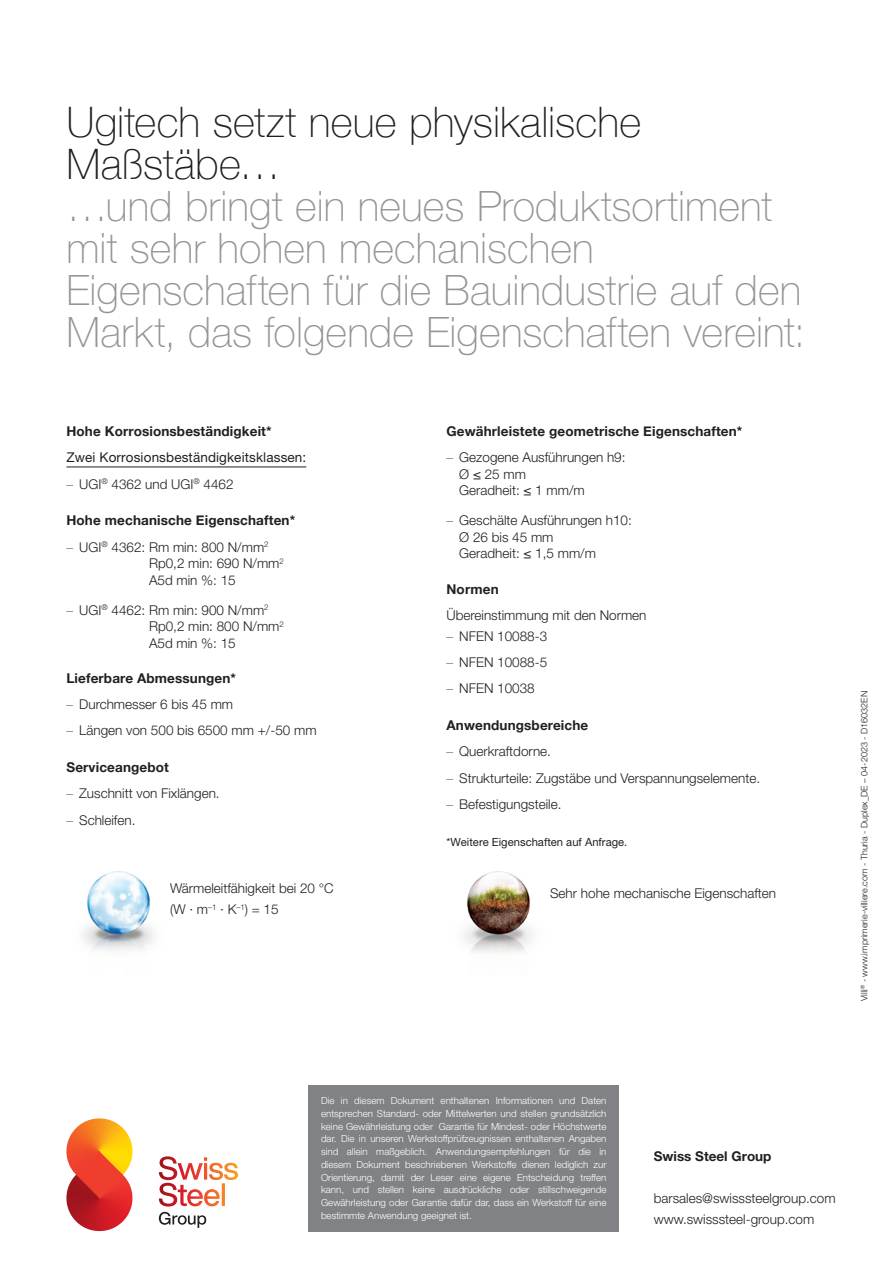
<style>
.page{position:relative;width:893px;height:1263px;background:#fff}
.page>*{position:absolute;margin:0;border:0;box-sizing:border-box;transform-origin:0 0}
.t1{font:100 42px/42px "Helvetica Neue LT Pro";color:#939598}
.t2{font:100 42px/42px "Helvetica Neue";letter-spacing:.005em;color:#231f20}
.t3{font:300 13.5px/16.5px "Helvetica Neue LT Pro";color:#231f20}
.t4{font:700 13.5px "Helvetica Neue";letter-spacing:.01em;color:#231f20}
.t5{font:13.5px "Helvetica Neue LT Pro";letter-spacing:.01em;color:#231f20}
.t6{font:700 13.5px "Helvetica Neue LT Pro";color:#231f20}
.t7{font:11.25px "Helvetica Neue LT Pro";color:#231f20}
.t8{font:300 9.75px/12.8px "Helvetica Neue LT Pro";color:#fff;text-align:justify}
.t9{font:300 9px "Helvetica Neue LT Pro";color:#231f20}
.s1{font-family:"Helvetica Neue";font-weight:100}
</style>
<div class="page">
<hr style="left:66px;top:467px;width:240px;height:1px;background:#231f20">
<img style="left:83px;top:872px;width:70px;height:79px">
<img style="left:464px;top:872px;width:69px;height:81px">
<div style="left:308px;top:1085px;width:311px;height:146px;background:#808285"></div>
<svg style="left:66px;top:1118px;width:57px;height:80px;background:#ec733a"></svg>
<svg style="left:159px;top:1156px;width:79px;height:50px"></svg>
<svg style="left:159px;top:1212px;width:47px;height:16px"></svg>
<h1 class="t2" style="left:66px;top:99px;width:576px">Ugitech setzt neue physikalische<br>Maßstäbe…</h1>
<h1 class="t1" style="left:66px;top:185px;width:740px">…und bringt ein neues Produktsortiment mit sehr hohen mechanischen Eigenschaften für die Bauindustrie auf den Markt, das folgende Eigenschaften vereint:</h1>
<p class="t4" style="left:66px;top:421px;width:207px">Hohe Korrosionsbeständigkeit*</p>
<p class="t5" style="left:66px;top:450px;width:241px">Zwei Korrosionsbeständigkeitsklassen:</p>
<p class="t3" style="left:66px;top:475px;width:169px"><span class="s1">–</span> UGI<sup>®</sup> 4362 und UGI<sup>®</sup> 4462</p>
<p class="t4" style="left:66px;top:510px;width:230px">Hohe mechanische Eigenschaften*</p>
<p class="t3" style="left:149px;top:538px;width:136px;text-indent:-83px"><span class="s1">–</span> UGI<sup>®</sup> 4362: Rm min: 800 N/mm<sup>2<br></sup>Rp0,2 min: 690 N/mm<sup>2<br></sup>A5d min %: 15</p>
<p class="t3" style="left:149px;top:601px;width:136px;text-indent:-83px"><span class="s1">–</span> UGI<sup>®</sup> 4462: Rm min: 900 N/mm<sup>2<br></sup>Rp0,2 min: 800 N/mm<sup>2<br></sup>A5d min %: 15</p>
<p class="t4" style="left:66px;top:667px;width:171px">Lieferbare Abmessungen*</p>
<p class="t3" style="left:66px;top:696px;width:168px"><span class="s1">–</span> Durchmesser 6 bis 45 mm</p>
<p class="t3" style="left:66px;top:722px;width:252px"><span class="s1">–</span> Längen von 500 bis 6500 mm +/-50 mm</p>
<p class="t4" style="left:66px;top:757px;width:104px">Serviceangebot</p>
<p class="t3" style="left:66px;top:785px;width:155px"><span class="s1">–</span> Zuschnitt von Fixlängen.</p>
<p class="t3" style="left:66px;top:811px;width:71px"><span class="s1">–</span> Schleifen.</p>
<p class="t3" style="left:170px;top:877px;width:165px;line-height:21px">Wärmeleitfähigkeit bei 20 °C (W · m<sup>–1</sup> · K<sup>–1</sup>) = 15</p>
<p class="t4" style="left:446px;top:421px;width:297px">Gewährleistete geometrische Eigenschaften*</p>
<p class="t3" style="left:459px;top:449px;width:168px;text-indent:-13px"><span class="s1">–</span> Gezogene Ausführungen h9:<br>Ø ≤ 25 mm<br>Geradheit: ≤ 1 mm/m</p>
<p class="t3" style="left:459px;top:512px;width:174px;text-indent:-13px"><span class="s1">–</span> Geschälte Ausführungen h10:<br>Ø 26 bis 45 mm<br>Geradheit: ≤ 1,5 mm/m</p>
<p class="t4" style="left:446px;top:578px;width:54px">Normen</p>
<p class="t3" style="left:446px;top:606px;width:202px">Übereinstimmung mit den Normen</p>
<p class="t3" style="left:446px;top:628px;width:102px"><span class="s1">–</span> NFEN 10088-3</p>
<p class="t3" style="left:446px;top:654px;width:102px"><span class="s1">–</span> NFEN 10088-5</p>
<p class="t3" style="left:446px;top:680px;width:90px"><span class="s1">–</span> NFEN 10038</p>
<p class="t4" style="left:446px;top:715px;width:143px">Anwendungsbereiche</p>
<p class="t3" style="left:446px;top:743px;width:106px"><span class="s1">–</span> Querkraftdorne.</p>
<p class="t3" style="left:446px;top:769px;width:315px"><span class="s1">–</span> Strukturteile: Zugstäbe und Verspannungselemente.</p>
<p class="t3" style="left:446px;top:795px;width:117px"><span class="s1">–</span> Befestigungsteile.</p>
<p class="t7" style="left:446px;top:835px;width:182px">*Weitere Eigenschaften auf Anfrage.</p>
<p class="t3" style="left:550px;top:885px;width:228px">Sehr hohe mechanische Eigenschaften</p>
<p class="t9" style="left:859px;top:1001px;width:311px;rotate:-90deg">Villi<sup>®</sup> - www.imprimerie-villiere.com - Thuria - Duplex_DE – 04-2023 - D16032EN</p>
<p class="t8" style="left:321px;top:1094px;width:287px">Die in diesem Dokument enthaltenen Informationen und Daten entsprechen Standard- oder Mittelwerten und stellen grundsätzlich keine Gewährleistung oder Garantie für Mindest- oder Höchstwerte dar. Die in unseren Werkstoffprüfzeugnissen enthaltenen Angaben sind allein maßgeblich. Anwendungsempfehlungen für die in diesem Dokument beschriebenen Werkstoffe dienen lediglich zur Orientierung, damit der Leser eine eigene Entscheidung treffen kann, und stellen keine ausdrückliche oder stillschweigende Gewährleistung oder Garantie dafür dar, dass ein Werkstoff für eine bestimmte Anwendung geeignet ist.</p>
<p class="t6" style="left:654px;top:1147px;width:119px">Swiss Steel Group</p>
<p class="t3" style="left:654px;top:1187px;width:183px;line-height:21px">barsales@swisssteelgroup.com www.swisssteel-group.com</p>
</div>
